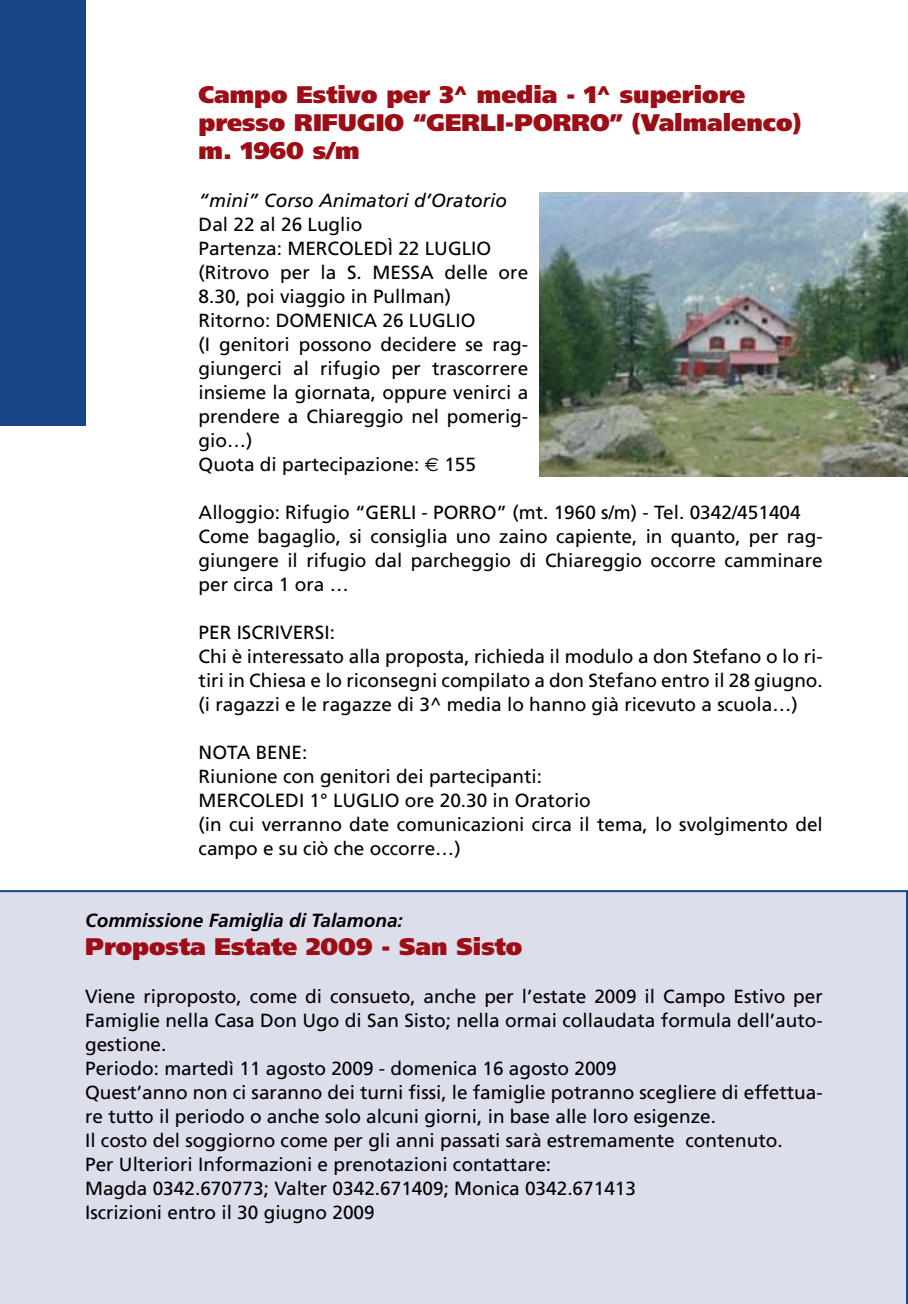
<style>
.page{position:relative;width:908px;height:1304px;background:#fff}
.page>*{position:absolute;margin:0;border:0;box-sizing:border-box;transform-origin:0 0}
.t1{font:900 24px/28px "Frutiger";color:#9d0d15}
.t2{font:19px/24px "Frutiger";color:#000}
.t3{font:italic 19px "Frutiger";color:#000}
.t4{font:italic 700 19px "Frutiger";color:#000}
.s1{font-family:"Euro Sans"}
</style>
<div class="page">
<img style="left:539px;top:193px;width:368px;height:283px">
<div style="left:0;top:890px;width:907px;height:414px;background:#dddeec"></div>
<div style="left:0;top:0;width:85px;height:425px;background:#184788"></div>
<p class="t1" style="left:198px;top:81px;width:604px">Campo Estivo per 3^ media - 1^ superiore presso RIFUGIO “GERLI-PORRO” (Valmalenco) m. 1960 s/m</p>
<p class="t3" style="left:198px;top:190px;width:310px">“mini” Corso Animatori d’Oratorio</p>
<p class="t2" style="left:198px;top:213px;width:165px">Dal 22 al 26 Luglio<br>Partenza: MERCOLED</p>
<p class="t2" style="left:198px;top:237px;width:331px;text-indent:189px">Ì 22 LUGLIO (Ritrovo per la S. MESSA delle ore<br>8.30, poi viaggio in Pullman)<br>Ritorno: DOMENICA</p>
<p class="t2" style="left:198px;top:309px;width:331px;text-indent:184px">26 LUGLIO<br>(I genitori possono decidere se rag&shy;giungerci al rifugio per trascorrere insieme la giornata, oppure venirci a prendere a Chiareggio nel pomerig&shy;gio…)<br>Quota di partecipazione: <span class="s1">E</span> 155</p>
<p class="t2" style="left:198px;top:501px;width:190px">Alloggio: Rifugio “GERLI</p>
<p class="t2" style="left:421px;top:501px;width:36px">- PORRO</p>
<p class="t2" style="left:198px;top:501px;width:625px;text-indent:298px">” (mt. 1960 s/m) - Tel. 0342/451404<br>Come bagaglio, si consiglia uno zaino capiente, in quanto, per rag&shy;giungere il rifugio dal parcheggio di Chiareggio occorre camminare per circa 1 ora …</p>
<p class="t2" style="left:198px;top:621px;width:625px">PER ISCRIVERSI:<br>Chi è interessato alla proposta, richieda il modulo a don Stefano o lo ri&shy;tiri in Chiesa e lo riconsegni compilato a don Stefano entro il 28 giugno. (i ragazzi e le ragazze di 3^ media lo hanno già ricevuto a scuola…)</p>
<p class="t2" style="left:198px;top:740px;width:14px">NOTA</p>
<p class="t2" style="left:255px;top:740px;width:24px">BENE</p>
<p class="t2" style="left:198px;top:740px;width:345px;text-indent:103px">:<br>Riunione con genitori dei partecipanti:<br>MERCOLEDI</p>
<p class="t2" style="left:198px;top:788px;width:625px;text-indent:206px">ore 20.30 in Oratorio<br>(in cui verranno date comunicazioni circa il tema, lo svolgimento del campo e su ciò che occorre…)</p>
<p class="t2" style="left:309px;top:788px;width:71px">1° LUGLIO</p>
<p class="t4" style="left:85px;top:909px;width:319px">Commissione Famiglia di Talamona:</p>
<p class="t1" style="left:85px;top:932px;width:438px">Proposta Estate 2009 - San Sisto</p>
<p class="t2" style="left:85px;top:984px;width:738px">Viene riproposto, come di consueto, anche per l’estate 2009 il Campo Estivo per Famiglie nella Casa Don Ugo di San Sisto; nella ormai collaudata formula dell’auto&shy;gestione.<br>Periodo: martedì 11 agosto 2009 - domenica 16 agosto 2009<br>Quest’anno non ci saranno dei turni fissi, le famiglie potranno scegliere di effettua&shy;re tutto il periodo o anche solo alcuni giorni, in base alle loro esigenze.<br>I l costo del soggiorno come per gli anni passati sarà estremamente contenuto.<br>Per U lteriori I nformazioni e prenotazioni contattare:<br>Magda 0342.670773; Valter 0342.671409; Monica 0342.671413<br>Iscrizioni entro il 30 giugno 2009</p>
</div>
